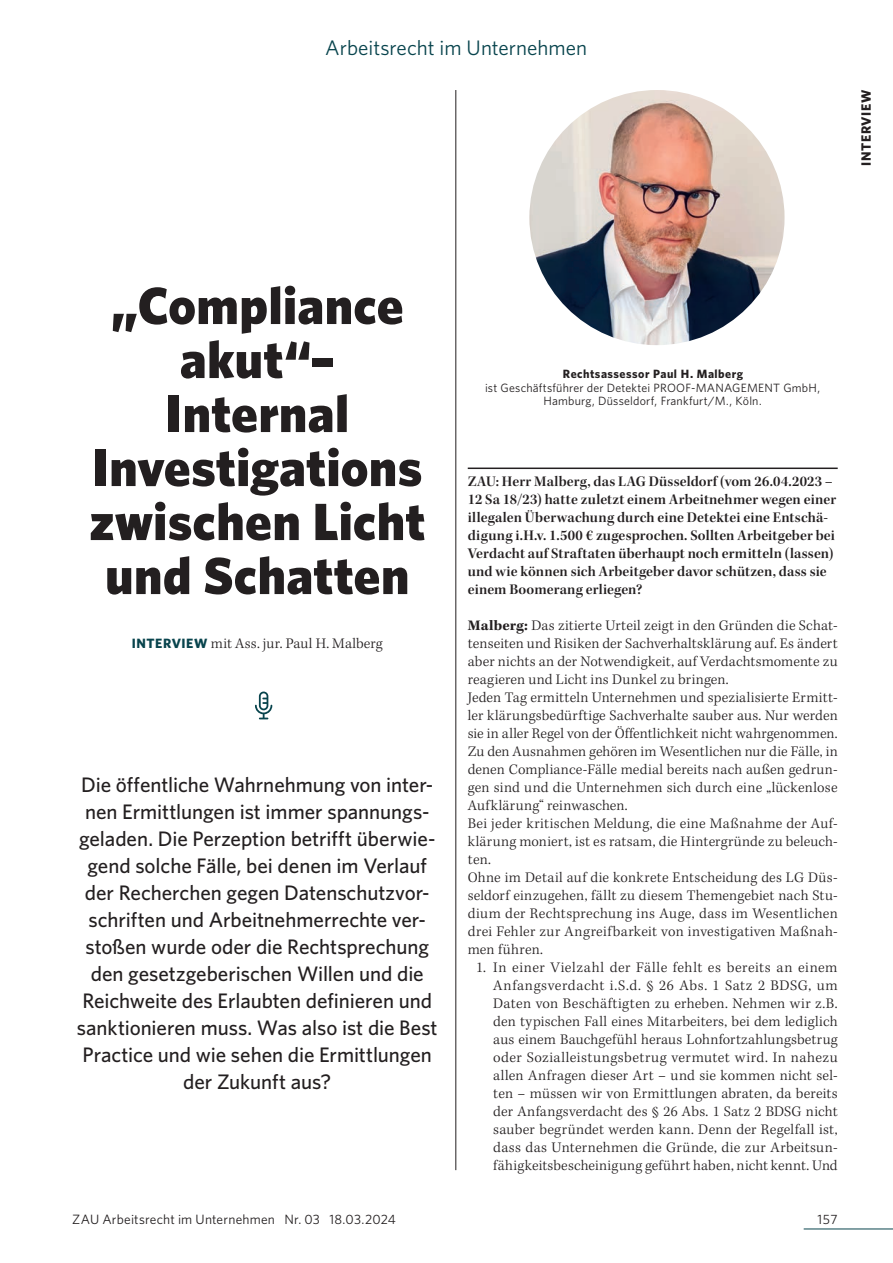
<style>
.page{position:relative;width:893px;height:1263px;background:#fff}
.page>*{position:absolute;margin:0;border:0;box-sizing:border-box;transform-origin:0 0}
.TITEL-2SP-ZENTR{font:900 52.5px/54px "Whitney";letter-spacing:.005em;color:#231f20;text-align:center}
.ABSTRACT-ZENTR{font:500 21px/27px "Whitney";letter-spacing:-.005em;color:#231f20;text-align:center}
.t1{font:21px "Whitney";color:#08444d}
.INT-ANTWORT{font:300 15px/18px "Kepler Std";letter-spacing:.015em;color:#231f20;text-align:justify}
.LISTE1-NUM{font:300 15px/18px "Kepler Std";letter-spacing:.015em;color:#231f20;text-align:justify}
.INT-FRAGE{font:15px/18px "Kepler Std Semibold Subh";letter-spacing:.01em;color:#231f20}
.AUTORENZEILE{font:300 15px "Kepler Std";letter-spacing:.01em;color:#231f20}
.t2{font:13.5px "Whitney";letter-spacing:.015em;color:#231f20}
.t3{font:700 13.5px "Whitney";letter-spacing:.04em;color:#231f20}
.BIO-ZENTRIERT{font:12px/13.5px "Whitney";letter-spacing:.015em;color:#231f20;text-align:center}
.s1{font-family:"Whitney";font-weight:700;font-size:13.5px;color:#08444d}
.s2{font-weight:700}
</style>
<div class="page">
<hr style="left:468px;top:467px;width:370px;height:2px;background:#231f20">
<img style="left:529px;top:90px;width:255px;height:255px;border-radius:128px">
<hr style="left:456px;top:90px;width:1px;height:1080px;background:#231f20">
<svg style="left:255px;top:691px;width:17px;height:28px"></svg>
<hr style="left:804px;top:1228px;width:89px;height:1px;background:#08444d">
<h2 class="t1" style="left:325px;top:34px;width:263px">Arbeitsrecht im Unternehmen</h2>
<p class="t3" style="left:857px;top:166px;width:77px;rotate:-90deg">INTERVIEW</p>
<p class="TITEL-2SP-ZENTR" style="left:89px;top:277px;width:337px">„Compliance akut“–<br>Internal<br>Investigations zwischen Licht und Schatten</p>
<p class="AUTORENZEILE" style="left:132px;top:635px;width:252px"><span class="s1">INTERVIEW</span> mit Ass. jur. Paul H. Malberg</p>
<p class="ABSTRACT-ZENTR" style="left:77px;top:771px;width:362px">Die öffentliche Wahrnehmung von inter&shy;nen Ermittlungen ist immer spannungs&shy;geladen. Die Perzeption betrifft überwie&shy;gend solche Fälle, bei denen im Verlauf der Recherchen gegen Datenschutzvor&shy;schriften und Arbeitnehmerrechte ver&shy;stoßen wurde oder die Rechtsprechung den gesetzgeberischen Willen und die Reichweite des Erlaubten definieren und sanktionieren muss. Was also ist die Best Practice und wie sehen die Ermittlungen der Zukunft aus?</p>
<p class="BIO-ZENTRIERT" style="left:485px;top:367px;width:337px"><span class="s2">Rechtsassessor Paul H. Malberg<br></span>ist Geschäftsführer der Detektei PROOF-MANAGEMENT GmbH,<br>Hamburg, Düsseldorf, Frankfurt/M., Köln.</p>
<p class="INT-FRAGE" style="left:468px;top:473px;width:370px">ZAU: Herr Malberg, das LAG Düsseldorf (vom 26.04.2023 – 12 Sa 18/23) hatte zuletzt einem Arbeitnehmer wegen einer illegalen Überwachung durch eine Detektei eine Entschä&shy;digung i.H.v. 1.500 € zugesprochen. Sollten Arbeitgeber bei Verdacht auf Straftaten überhaupt noch ermitteln (lassen) und wie können sich Arbeitgeber davor schützen, dass sie einem Boomerang erliegen?</p>
<p class="INT-ANTWORT" style="left:468px;top:617px;width:371px"><span class="s2">Malberg:</span> Das zitierte Urteil zeigt in den Gründen die Schat&shy;tenseiten und Risiken der Sachverhaltsklärung auf. Es ändert aber nichts an der Notwendigkeit, auf Verdachtsmomente zu reagieren und Licht ins Dunkel zu bringen.</p>
<p class="INT-ANTWORT" style="left:468px;top:689px;width:371px">Jeden Tag ermitteln Unternehmen und spezialisierte Ermitt&shy;ler klärungsbedürftige Sachverhalte sauber aus. Nur werden sie in aller Regel von der Öffentlichkeit nicht wahrgenommen.<br>Zu den Ausnahmen gehören im Wesentlichen nur die Fälle, in denen Compliance-Fälle medial bereits nach außen gedrun&shy;gen sind und die Unternehmen sich durch eine „lückenlose Aufklärung“ reinwaschen.</p>
<p class="INT-ANTWORT" style="left:468px;top:815px;width:371px">Bei jeder kritischen Meldung, die eine Maßnahme der Auf&shy;klärung moniert, ist es ratsam, die Hintergründe zu beleuch&shy;ten.</p>
<p class="INT-ANTWORT" style="left:468px;top:869px;width:371px">Ohne im Detail auf die konkrete Entscheidung des LG Düs&shy;seldorf einzugehen, fällt zu diesem Themengebiet nach Stu&shy;dium der Rechtsprechung ins Auge, dass im Wesentlichen drei Fehler zur Angreifbarkeit von investigativen Maßnah&shy;men führen.</p>
<p class="LISTE1-NUM" style="left:493px;top:959px;width:346px;text-indent:-17px">1. In einer Vielzahl der Fälle fehlt es bereits an einem Anfangsverdacht i.S.d. § 26 Abs. 1 Satz 2 BDSG, um Daten von Beschäftigten zu erheben. Nehmen wir z.B. den typischen Fall eines Mitarbeiters, bei dem lediglich aus einem Bauchgefühl heraus Lohnfortzahlungsbetrug oder Sozialleistungsbetrug vermutet wird. In nahezu allen Anfragen dieser Art – und sie kommen nicht sel&shy;ten – müssen wir von Ermittlungen abraten, da bereits der Anfangsverdacht des § 26 Abs. 1 Satz 2 BDSG nicht sauber begründet werden kann. Denn der Regelfall ist, dass das Unternehmen die Gründe, die zur Arbeitsun&shy;fähigkeitsbescheinigung geführt haben, nicht kennt. Und</p>
<p class="t2" style="left:72px;top:1210px;width:325px">ZAU Arbeitsrecht im Unternehmen Nr. 03 18.03.2024</p>
<p class="t2" style="left:818px;top:1210px;width:22px">157</p>
</div>
